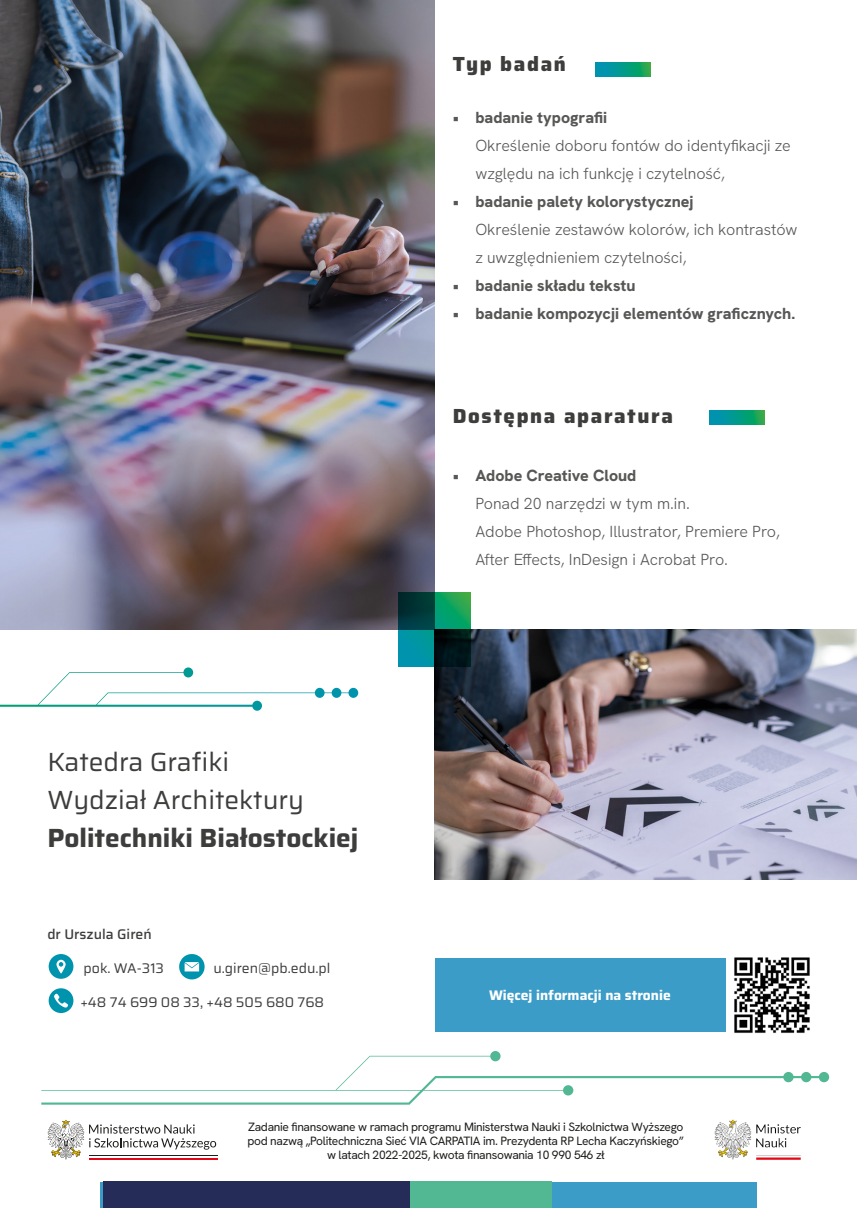
<style>
.page{position:relative;width:857px;height:1208px;background:#fff}
.page>*{position:absolute;margin:0;border:0;box-sizing:border-box;transform-origin:0 0}
.t1{font:26.4px "Saira";color:#3d3d3c}
.t2{font:700 26.4px "Saira";color:#3d3d3c}
.t3{font:800 20.4px "Saira";letter-spacing:.08em;color:#3d3d3c}
.t4{font:300 16px/28px "Hanken Grotesk";color:#575756}
.t5{font:800 16px "Hanken Grotesk";color:#575756}
.t6{font:14px "Saira";color:#3d3d3c}
.t7{font:500 14px "Saira";color:#3d3d3c}
.t8{font:700 13.8px "Saira";color:#fff}
.t9{font:12px "Hanken Grotesk";letter-spacing:-.025em;color:#1d1d1b}
.s1{font-weight:800}
</style>
<div class="page">
<div style="left:434px;top:958px;width:291px;height:73px;background:#3b9cc8"></div>
<svg style="left:0;top:667px;width:358px;height:44px"></svg>
<svg style="left:709px;top:411px;width:55px;height:13px"></svg>
<svg style="left:595px;top:62px;width:55px;height:14px"></svg>
<svg style="left:179px;top:954px;width:25px;height:25px"></svg>
<div style="left:49px;top:988px;width:24px;height:25px;background:#0093ae;border-radius:50%"></div>
<svg style="left:54px;top:993px;width:14px;height:15px"></svg>
<svg style="left:49px;top:954px;width:24px;height:24px"></svg>
<img style="left:0;top:0;width:434px;height:629px">
<img style="left:434px;top:629px;width:422px;height:250px">
<svg style="left:398px;top:592px;width:72px;height:74px;background:#035f54"></svg>
<svg style="left:47px;top:1120px;width:169px;height:39px"></svg>
<hr style="left:89px;top:1157px;width:128px;height:2px;background:#e30614">
<hr style="left:89px;top:1155px;width:128px;height:2px;background:#fff">
<hr style="left:89px;top:1155px;width:128px;height:1px;background:#1d1d1b">
<img style="left:714px;top:1119px;width:87px;height:41px">
<svg style="left:41px;top:1051px;width:787px;height:53px"></svg>
<div style="left:100px;top:1181px;width:656px;height:27px;background:#3b9cc8"></div>
<div style="left:409px;top:1181px;width:142px;height:27px;background:#52b793"></div>
<div style="left:104px;top:1181px;width:305px;height:27px;background:#242c57"></div>
<img style="left:734px;top:957px;width:76px;height:76px">
<p class="t3" style="left:452px;top:48px;width:115px">Typ badań</p>
<p class="t4" style="left:475px;top:103px;width:317px;text-indent:-23px"><span class="s1">• badanie typografii<br></span>Określenie doboru fontów do identyfikacji ze względu na ich funkcję i czytelność,</p>
<p class="t4" style="left:475px;top:187px;width:323px;text-indent:-23px"><span class="s1">• badanie palety kolorystycznej<br></span>Określenie zestawów kolorów, ich kontrastów z uwzględnieniem czytelności,</p>
<p class="t5" style="left:452px;top:275px;width:184px">• badanie składu tekstu</p>
<p class="t5" style="left:452px;top:303px;width:344px">• badanie kompozycji elementów graficznych.</p>
<p class="t3" style="left:452px;top:400px;width:221px">Dostępna aparatura</p>
<p class="t1" style="left:47px;top:742px;width:183px">Katedra Grafiki</p>
<p class="t1" style="left:47px;top:780px;width:258px">Wydział Architektury</p>
<p class="t2" style="left:47px;top:817px;width:312px">Politechniki Białostockiej</p>
<p class="t7" style="left:47px;top:924px;width:106px">dr Urszula Gireń</p>
<p class="t6" style="left:84px;top:958px;width:82px">pok. WA-313</p>
<p class="t6" style="left:213px;top:958px;width:118px">u.giren@pb.edu.pl</p>
<p class="t6" style="left:80px;top:992px;width:245px">+48 74 699 08 33, +48 505 680 768</p>
<p class="t4" style="left:475px;top:461px;width:306px;text-indent:-23px"><span class="s1">• Adobe Creative Cloud<br></span>Ponad 20 narzędzi w tym m.in.<br>Adobe Photoshop, Illustrator, Premiere Pro, After Effects, InDesign i Acrobat Pro.</p>
<p class="t8" style="left:489px;top:984px;width:183px">Więcej informacji na stronie</p>
<p class="t9" style="left:248px;top:1118px;width:436px">Zadanie finansowane w ramach programu Ministerstwa Nauki i Szkolnictwa Wyższego</p>
<p class="t9" style="left:247px;top:1133px;width:438px">pod nazwą „Politechniczna Sieć VIA CARPATIA im. Prezydenta RP Lecha Kaczyńskiego”</p>
<p class="t9" style="left:327px;top:1147px;width:279px">w latach 2022-2025, kwota finansowania 10 990 546 zł</p>
</div>
